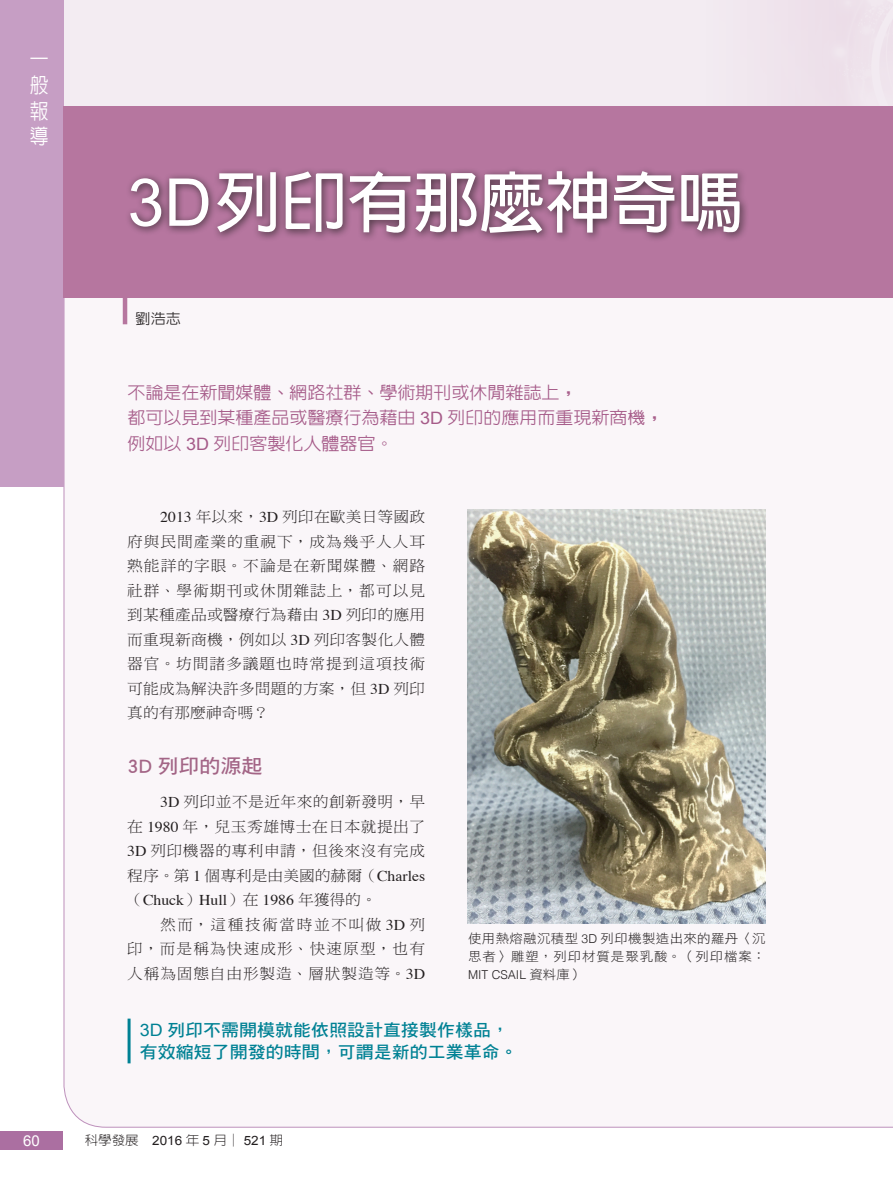
<style>
.page{position:relative;width:893px;height:1191px;background:#fff}
.page>*{position:absolute;margin:0;border:0;box-sizing:border-box;transform-origin:0 0}
.單元大標{font:700 66px "AR New Hei B5";color:#fff}
.t1{font:500 21px/25.7px "AR New Hei B5";color:#fff;text-align:justify;scale:.9 1}
.B_一般大標{font:19.95px "DF Hei Std W7";color:#a36586;scale:1.05 1}
.單元介紹{font:500 17.1px "AR New Hei B5";color:#a65b89;scale:1.05 1}
.B_一般_抽言{font:17.1px "DF Hei Std W7";color:#008194;scale:1.05 1}
.內文{font:15px/24.5px "DF Ming Std W3";letter-spacing:.03em;color:#231f20;text-align:justify;scale:1.05 1}
.左頁碼{font:15px "Arial";color:#fff}
.專題_一般-___作者{font:500 14.25px "AR New Hei B5";color:#231f20;scale:1.05 1}
.圖說{font:12.9px/18px "DF Hei Std W3";letter-spacing:.025em;color:#231f20;scale:1.05 1}
.左科學發展__2014年0月_000期{font:300 12.9px "AR New Hei B5";color:#231f20;scale:1.05 1}
.圖說-2{font:300 12.3px "Helvetica";color:#231f20}
.s1{font-family:"Arial";font-weight:400}
.s2{font-weight:700}
.s3{font-family:"Times"}
.s4{font-family:"Helvetica";font-weight:300;font-size:12.3px}
.s5{font-family:"DF Hei Std W3";font-weight:400;font-size:12.9px}
.s6{font-family:"Arial"}
</style>
<div class="page">
<div style="left:63px;top:298px;width:830px;height:830px;background:#faf6f9"></div>
<div style="left:0;top:0;width:64px;height:487px;background:#c69ec4"></div>
<div style="left:0;top:1131px;width:62px;height:18px;background:#ab6fa1"></div>
<div style="left:64px;top:106px;width:829px;height:192px;background:#b6769f"></div>
<hr style="left:123px;top:298px;width:4px;height:26px;background:#b6769f">
<div style="left:125px;top:165px;width:624px;height:78px;background:#231f20;opacity:.75"></div>
<hr style="left:128px;top:1018px;width:3px;height:45px;background:#008194">
<img style="left:468px;top:509px;width:298px;height:414px">
<h2 class="t1" style="left:30px;top:47px;width:22px">一般報導</h2>
<p class="單元大標" style="left:128px;top:169px;width:617px"><span class="s1">3D</span>列印有那麼神奇嗎</p>
<p class="專題_一般-___作者" style="left:136px;top:311px;width:44px">劉浩志</p>
<p class="單元介紹" style="left:128px;top:384px;width:430px">不論是在新聞媒體<span class="s2">、</span>網路社群<span class="s2">、</span>學術期刊或休閒雜誌上<span class="s2">，</span></p>
<p class="單元介紹" style="left:128px;top:409px;width:512px">都可以見到某種產品或醫療行為藉由 <span class="s1">3D</span> 列印的應用而重現新商機<span class="s2">，</span></p>
<p class="單元介紹" style="left:128px;top:435px;width:255px">例如以 <span class="s1">3D</span> 列印客製化人體器官<span class="s2">。</span></p>
<p class="內文" style="left:127px;top:504px;width:285px;text-indent:33px"><span class="s3">2013</span> 年以來，<span class="s3">3D</span> 列印在歐美日等國政府與民間產業的重視下，成為幾乎人人耳熟能詳的字眼。不論是在新聞媒體、網路社群、學術期刊或休閒雜誌上，都可以見到某種產品或醫療行為藉由 <span class="s3">3D</span> 列印的應用而重現新商機，例如以 <span class="s3">3D</span> 列印客製化人體器官。坊間諸多議題也時常提到這項技術可能成為解決許多問題的方案，但 <span class="s3">3D</span> 列印真的有那麼神奇嗎？</p>
<p class="B_一般大標" style="left:127px;top:755px;width:130px">3D 列印的源起</p>
<p class="內文" style="left:127px;top:789px;width:285px;text-indent:33px"><span class="s3">3D</span> 列印並不是近年來的創新發明，早在 <span class="s3">1980</span> 年，兒玉秀雄博士在日本就提出了<span class="s3">3D</span> 列印機器的專利申請，但後來沒有完成程序。第 <span class="s3">1</span> 個專利是由美國的赫爾（<span class="s3">Charles</span>（<span class="s3">Chuck</span>） <span class="s3">Hull</span>）在 <span class="s3">1986</span> 年獲得的。</p>
<p class="內文" style="left:127px;top:911px;width:285px;text-indent:33px">然而，這種技術當時並不叫做 <span class="s3">3D</span> 列印，而是稱為快速成形、快速原型，也有人稱為固態自由形製造、層狀製造等。<span class="s3">3D</span></p>
<p class="圖說" style="left:468px;top:929px;width:285px">使用熱熔融沉積型 <span class="s4">3D</span> 列印機製造出來的羅丹〈沉思者〉雕塑，列印材質是聚乳酸。（列印檔案：</p>
<p class="圖說-2" style="left:468px;top:964px;width:117px">MIT CSAIL <span class="s5">資料庫）</span></p>
<p class="B_一般_抽言" style="left:140px;top:1020px;width:353px"><span class="s6">3D</span> 列印不需開模就能依照設計直接製作樣品，</p>
<p class="B_一般_抽言" style="left:140px;top:1043px;width:362px">有效縮短了開發的時間，可謂是新的工業革命。</p>
<p class="左頁碼" style="left:23px;top:1131px;width:18px">60</p>
<p class="左科學發展__2014年0月_000期" style="left:85px;top:1133px;width:190px">科學發展 <span class="s1">2016</span> 年 <span class="s1">5</span> 月│ <span class="s1">521</span> 期</p>
</div>
